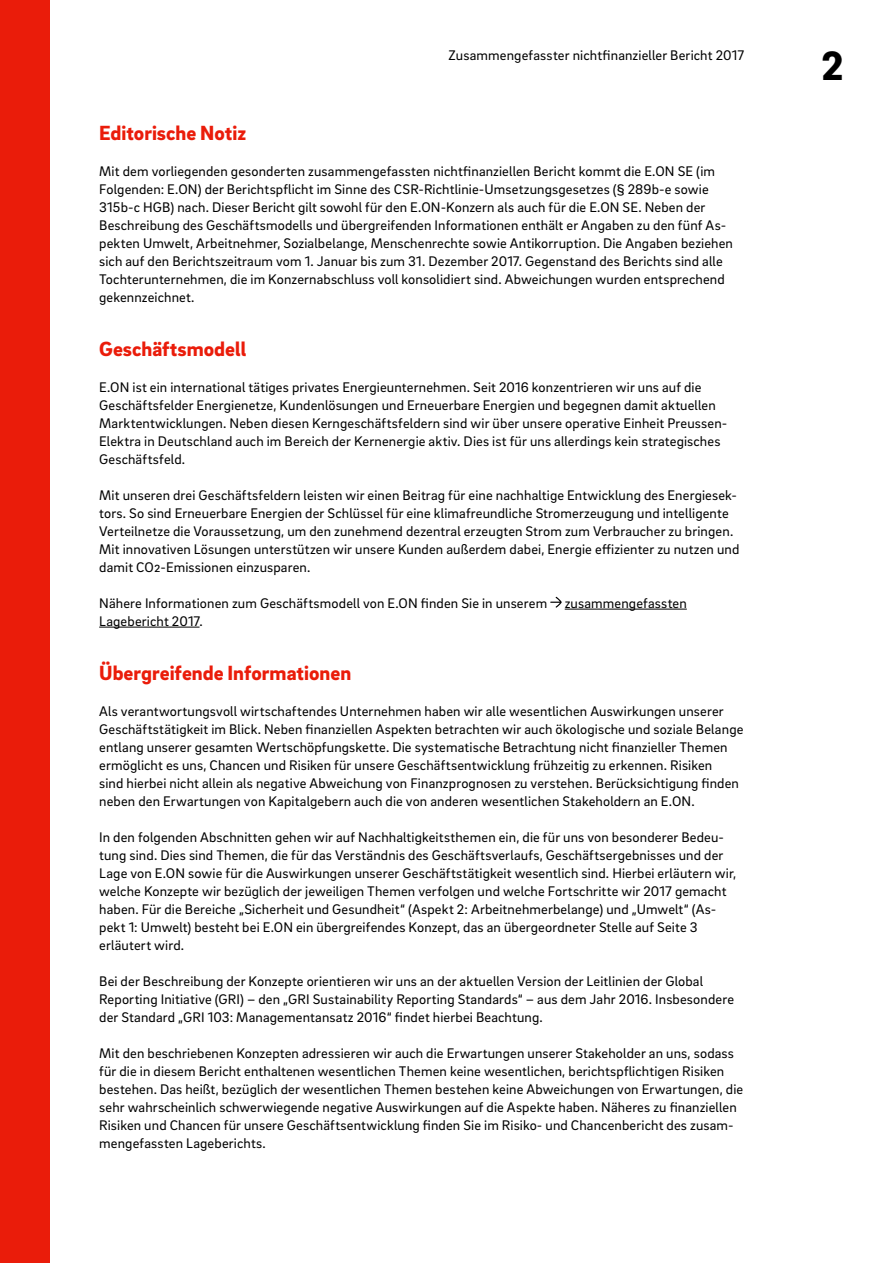
<style>
.page{position:relative;width:893px;height:1263px;background:#fff}
.page>*{position:absolute;margin:0;border:0;box-sizing:border-box;transform-origin:0 0}
.t1{font:900 42px "EON Brix Sans";color:#000}
.t2{font:900 21px "EON Brix Sans";color:#ea1c0a}
.t3{font:14.25px/18px "EON Brix Sans";letter-spacing:.01em;color:#000}
</style>
<div class="page">
<hr style="left:565px;top:609px;width:122px;height:1px;background:#000">
<hr style="left:99px;top:627px;width:101px;height:1px;background:#000">
<svg style="left:550px;top:597px;width:12px;height:11px"></svg>
<div style="left:0;top:0;width:50px;height:1263px;background:#ea1c0a"></div>
<p class="t3" style="left:448px;top:45px;width:297px">Zusammengefasster nichtfinanzieller Bericht 2017</p>
<h1 class="t1" style="left:821px;top:38px;width:24px">2</h1>
<h2 class="t2" style="left:99px;top:119px;width:149px">Editorische Notiz</h2>
<p class="t3" style="left:99px;top:161px;width:635px">Mit dem vorliegenden gesonderten zusammengefassten nichtfinanziellen Bericht kommt die E.ON SE (im Folgenden: E.ON) der Berichtspflicht im Sinne des CSR-Richtlinie-Umsetzungsgesetzes (§ 289b-e sowie 315b-c HGB) nach. Dieser Bericht gilt sowohl für den E.ON-Konzern als auch für die E.ON SE. Neben der Beschreibung des Geschäftsmodells und übergreifenden Informationen enthält er Angaben zu den fünf As&shy;pekten Umwelt, Arbeitnehmer, Sozialbelange, Menschenrechte sowie Antikorruption. Die Angaben beziehen sich auf den Berichtszeitraum vom 1. Januar bis zum 31. Dezember 2017. Gegenstand des Berichts sind alle Tochterunternehmen, die im Konzernabschluss voll konsolidiert sind. Abweichungen wurden entsprechend gekennzeichnet.</p>
<h2 class="t2" style="left:99px;top:335px;width:149px">Geschäftsmodell</h2>
<p class="t3" style="left:99px;top:377px;width:630px">E.ON ist ein international tätiges privates Energieunternehmen. Seit 2016 konzentrieren wir uns auf die Geschäftsfelder Energienetze, Kundenlösungen und Erneuerbare Energien und begegnen damit aktuellen Marktentwicklungen. Neben diesen Kerngeschäftsfeldern sind wir über unsere operative Einheit Preussen-Elektra in Deutschland auch im Bereich der Kernenergie aktiv. Dies ist für uns allerdings kein strategisches Geschäftsfeld.</p>
<p class="t3" style="left:99px;top:485px;width:642px">Mit unseren drei Geschäftsfeldern leisten wir einen Beitrag für eine nachhaltige Entwicklung des Energiesek&shy;tors. So sind Erneuerbare Energien der Schlüssel für eine klimafreundliche Stromerzeugung und intelligente Verteilnetze die Voraussetzung, um den zunehmend dezentral erzeugten Strom zum Verbraucher zu bringen.<br>Mit innovativen Lösungen unterstützen wir unsere Kunden außerdem dabei, Energie effizienter zu nutzen und damit CO2-Emissionen einzusparen.</p>
<p class="t3" style="left:99px;top:593px;width:589px">Nähere Informationen zum Geschäftsmodell von E.ON finden Sie in unserem zusammengefassten<br>Lagebericht 2017.</p>
<h2 class="t2" style="left:99px;top:659px;width:254px">Übergreifende Informationen</h2>
<p class="t3" style="left:99px;top:701px;width:646px">Als verantwortungsvoll wirtschaftendes Unternehmen haben wir alle wesentlichen Auswirkungen unserer Geschäftstätigkeit im Blick. Neben finanziellen Aspekten betrachten wir auch ökologische und soziale Belange entlang unserer gesamten Wertschöpfungskette. Die systematische Betrachtung nicht finanzieller Themen ermöglicht es uns, Chancen und Risiken für unsere Geschäftsentwicklung frühzeitig zu erkennen. Risiken<br>sind hierbei nicht allein als negative Abweichung von Finanzprognosen zu verstehen. Berücksichtigung finden neben den Erwartungen von Kapitalgebern auch die von anderen wesentlichen Stakeholdern an E.ON.</p>
<p class="t3" style="left:99px;top:827px;width:639px">In den folgenden Abschnitten gehen wir auf Nachhaltigkeitsthemen ein, die für uns von besonderer Bedeu&shy;tung sind. Dies sind Themen, die für das Verständnis des Geschäftsverlaufs, Geschäftsergebnisses und der Lage von E.ON sowie für die Auswirkungen unserer Geschäftstätigkeit wesentlich sind. Hierbei erläutern wir, welche Konzepte wir bezüglich der jeweiligen Themen verfolgen und welche Fortschritte wir 2017 gemacht haben. Für die Bereiche „Sicherheit und Gesundheit“ (Aspekt 2: Arbeitnehmerbelange) und „Umwelt“ (As&shy;pekt 1: Umwelt) besteht bei E.ON ein übergreifendes Konzept, das an übergeordneter Stelle auf Seite 3 erläutert wird.</p>
<p class="t3" style="left:99px;top:971px;width:636px">Bei der Beschreibung der Konzepte orientieren wir uns an der aktuellen Version der Leitlinien der Global<br>Reporting Initiative (GRI) – den „GRI Sustainability Reporting Standards“ – aus dem Jahr 2016. Insbesondere der Standard „GRI 103: Managementansatz 2016“ findet hierbei Beachtung.</p>
<p class="t3" style="left:99px;top:1043px;width:646px">Mit den beschriebenen Konzepten adressieren wir auch die Erwartungen unserer Stakeholder an uns, sodass für die in diesem Bericht enthaltenen wesentlichen Themen keine wesentlichen, berichtspflichtigen Risiken bestehen. Das heißt, bezüglich der wesentlichen Themen bestehen keine Abweichungen von Erwartungen, die sehr wahrscheinlich schwerwiegende negative Auswirkungen auf die Aspekte haben. Näheres zu finanziellen Risiken und Chancen für unsere Geschäftsentwicklung finden Sie im Risiko- und Chancenbericht des zusam&shy;mengefassten Lageberichts.</p>
</div>
